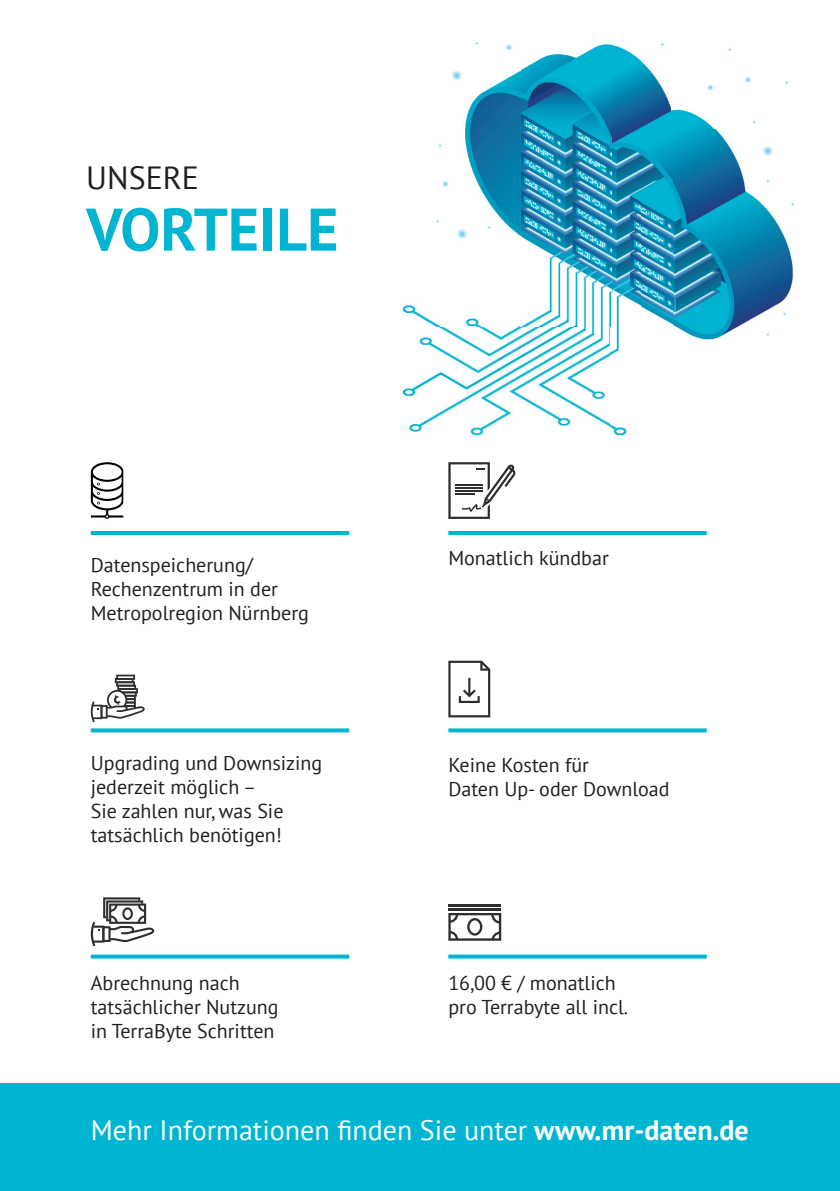
<style>
.page{position:relative;width:840px;height:1191px;background:#fff}
.page>*{position:absolute;margin:0;border:0;box-sizing:border-box;transform-origin:0 0}
.t1{font:700 60px "PT Sans";color:#00b5d1}
.t2{font:32px "PT Sans";color:#231f20}
.t3{font:28px "PT Sans";color:#fff}
.t4{font:20px/24px "PT Sans";color:#231f20}
.s1{font-weight:700}
</style>
<div class="page">
<img style="left:402px;top:326px;width:208px;height:110px">
<img style="left:610px;top:424px;width:17px;height:12px">
<img style="left:610px;top:44px;width:31px;height:312px">
<img style="left:672px;top:128px;width:120px;height:212px">
<img style="left:402px;top:305px;width:79px;height:21px">
<img style="left:520px;top:44px;width:91px;height:282px">
<img style="left:641px;top:43px;width:31px;height:281px">
<img style="left:436px;top:128px;width:84px;height:111px">
<img style="left:459px;top:43px;width:61px;height:85px">
<img style="left:671px;top:99px;width:85px;height:29px">
<img style="left:452px;top:71px;width:7px;height:9px">
<img style="left:701px;top:77px;width:87px;height:23px">
<hr style="left:91px;top:531px;width:258px;height:4px;background:#00b5d1">
<svg style="left:91px;top:728px;width:258px;height:4px"></svg>
<svg style="left:91px;top:954px;width:258px;height:4px"></svg>
<hr style="left:448px;top:531px;width:258px;height:4px;background:#00b5d1">
<svg style="left:448px;top:728px;width:258px;height:4px"></svg>
<svg style="left:448px;top:954px;width:258px;height:4px"></svg>
<div style="left:0;top:1083px;width:839px;height:108px;background:#00b5d1"></div>
<svg style="left:91px;top:462px;width:32px;height:57px"></svg>
<svg style="left:448px;top:462px;width:67px;height:57px"></svg>
<svg style="left:90px;top:897px;width:64px;height:49px"></svg>
<svg style="left:448px;top:660px;width:42px;height:57px"></svg>
<div style="left:116px;top:674px;width:19px;height:6px;background:#2e2e2e"></div>
<svg style="left:90px;top:676px;width:55px;height:46px"></svg>
<svg style="left:448px;top:913px;width:53px;height:27px"></svg>
<hr style="left:448px;top:908px;width:53px;height:3px;background:#2e2e2e">
<hr style="left:448px;top:904px;width:53px;height:3px;background:#2e2e2e">
<h2 class="t2" style="left:86px;top:157px;width:114px">UNSERE</h2>
<h1 class="t1" style="left:86px;top:190px;width:253px">VORTEILE</h1>
<p class="t4" style="left:91px;top:553px;width:219px">Datenspeicherung/<br>Rechenzentrum in der<br>Metropolregion Nürnberg</p>
<p class="t4" style="left:91px;top:750px;width:233px">Upgrading und Downsizing jederzeit möglich –<br>Sie zahlen nur, was Sie tatsächlich benötigen!</p>
<p class="t4" style="left:91px;top:970px;width:189px">Abrechnung nach tatsächlicher Nutzung in TerraByte Schritten</p>
<p class="t4" style="left:448px;top:546px;width:162px">Monatlich kündbar</p>
<p class="t4" style="left:448px;top:752px;width:223px">Keine Kosten für<br>Daten Up- oder Download</p>
<p class="t4" style="left:448px;top:970px;width:181px">16,00 € / monatlich pro Terrabyte all incl.</p>
<h3 class="t3" style="left:91px;top:1112px;width:659px">Mehr Informationen finden Sie unter <span class="s1">www.mr-daten.de</span></h3>
</div>
